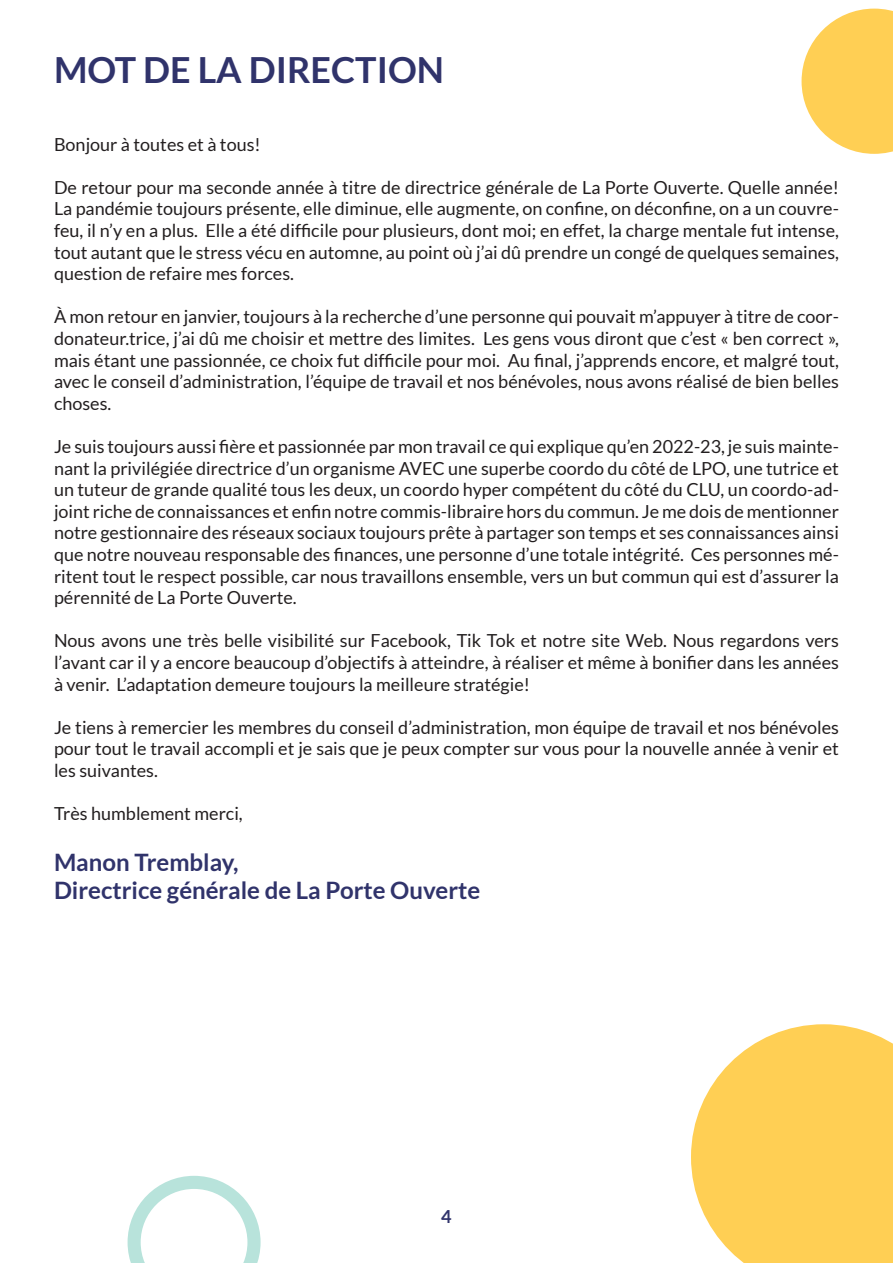
<style>
.page{position:relative;width:893px;height:1263px;background:#fff}
.page>*{position:absolute;margin:0;border:0;box-sizing:border-box;transform-origin:0 0}
.TITRE_1{font:700 36px "Lato";color:#30336b}
.t1{font:700 24px "Lato";color:#30336b}
.t2{font:18px/21.6px "Lato";color:#231f20;text-align:justify}
.t3{font:700 18px "Lato";color:#30336b}
</style>
<div class="page">
<svg style="left:801px;top:9px;width:92px;height:145px"></svg>
<svg style="left:128px;top:1176px;width:133px;height:87px"></svg>
<svg style="left:691px;top:1024px;width:202px;height:239px;background:#ffd569"></svg>
<p class="TITRE_1" style="left:54px;top:50px;width:391px">MOT DE LA DIRECTION</p>
<p class="t2" style="left:54px;top:133px;width:208px">Bonjour à toutes et à tous!</p>
<p class="t2" style="left:54px;top:176px;width:786px">De retour pour ma seconde année à titre de directrice générale de La Porte Ouverte. Quelle année!<br>La pandémie toujours présente, elle diminue, elle augmente, on confine, on déconfine, on a un couvre&shy;feu, il n’y en a plus. Elle a été difficile pour plusieurs, dont moi; en effet, la charge mentale fut intense, tout autant que le stress vécu en automne, au point où j’ai dû prendre un congé de quelques semaines, question de refaire mes forces.</p>
<p class="t2" style="left:54px;top:306px;width:786px">À mon retour en janvier, toujours à la recherche d’une personne qui pouvait m’appuyer à titre de coor&shy;donateur.trice, j’ai dû me choisir et mettre des limites. Les gens vous diront que c’est « ben correct », mais étant une passionnée, ce choix fut difficile pour moi. Au final, j’apprends encore, et malgré tout, avec le conseil d’administration, l’équipe de travail et nos bénévoles, nous avons réalisé de bien belles choses.</p>
<p class="t2" style="left:54px;top:436px;width:786px">Je suis toujours aussi fière et passionnée par mon travail ce qui explique qu’en 2022-23, je suis mainte&shy;nant la privilégiée directrice d’un organisme AVEC une superbe coordo du côté de LPO, une tutrice et un tuteur de grande qualité tous les deux, un coordo hyper compétent du côté du CLU, un coordo-ad&shy;joint riche de connaissances et enfin notre commis-libraire hors du commun. Je me dois de mentionner notre gestionnaire des réseaux sociaux toujours prête à partager son temps et ses connaissances ainsi que notre nouveau responsable des finances, une personne d’une totale intégrité. Ces personnes mé&shy;ritent tout le respect possible, car nous travaillons ensemble, vers un but commun qui est d’assurer la pérennité de La Porte Ouverte.</p>
<p class="t2" style="left:54px;top:630px;width:786px">Nous avons une très belle visibilité sur Facebook, Tik Tok et notre site Web. Nous regardons vers l’avant car il y a encore beaucoup d’objectifs à atteindre, à réaliser et même à bonifier dans les années à venir. L’adaptation demeure toujours la meilleure stratégie!</p>
<p class="t2" style="left:54px;top:716px;width:786px">Je tiens à remercier les membres du conseil d’administration, mon équipe de travail et nos bénévoles pour tout le travail accompli et je sais que je peux compter sur vous pour la nouvelle année à venir et les suivantes.</p>
<p class="t2" style="left:54px;top:803px;width:190px">Très humblement merci,</p>
<p class="t1" style="left:54px;top:848px;width:186px">Manon Tremblay,</p>
<p class="t1" style="left:54px;top:877px;width:428px">Directrice générale de La Porte Ouverte</p>
<p class="t3" style="left:441px;top:1206px;width:12px">4</p>
</div>
